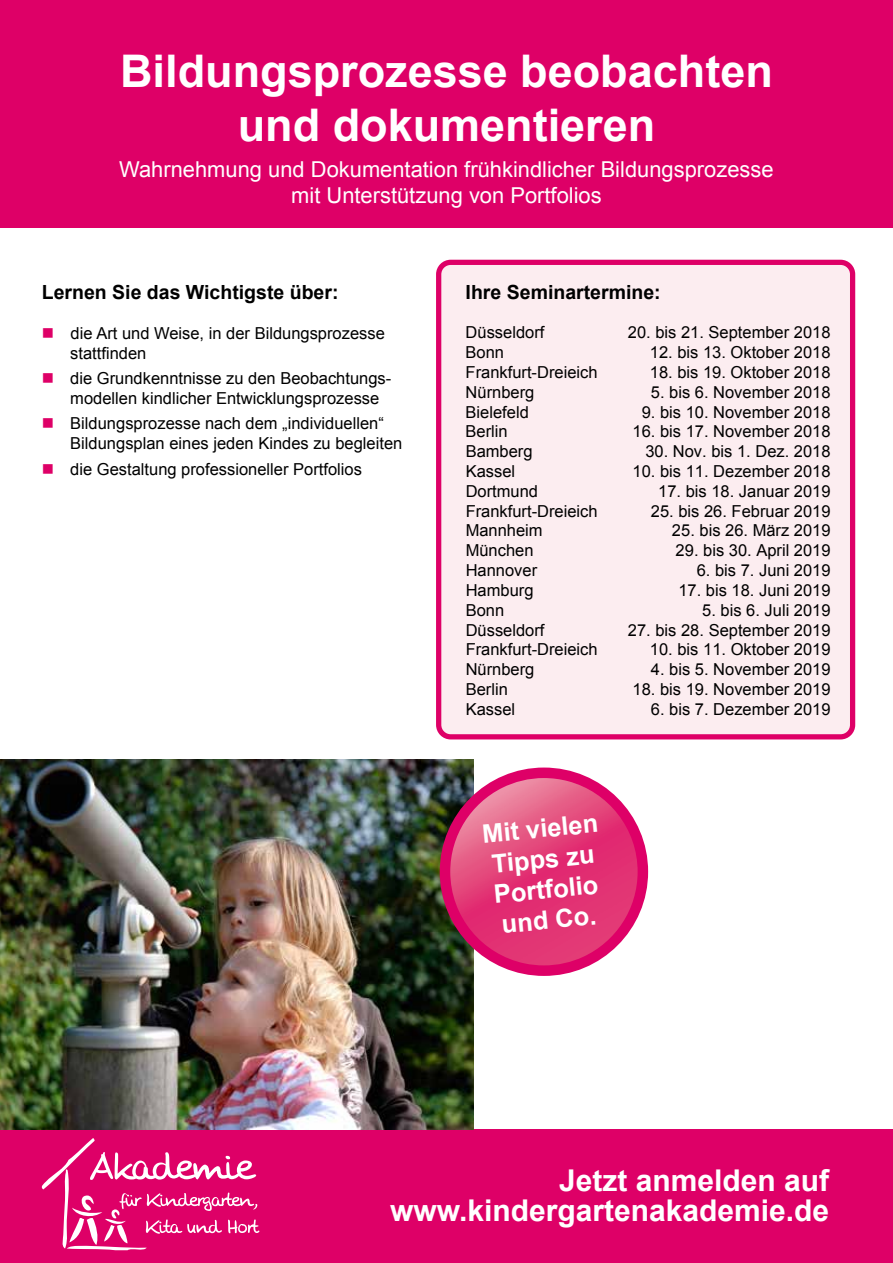
<style>
.page{position:relative;width:893px;height:1263px;background:#fff}
.page>*{position:absolute;margin:0;border:0;box-sizing:border-box;transform-origin:0 0}
.t1{font:700 45px/54.8px "Arial";color:#fff;text-align:center}
.t2{font:700 30px/30px "Arial";color:#fff;text-align:right}
.t3{font:700 25.5px/30.6px "Arial";color:#fff}
.t4{font:21.9px/26.2px "Arial";color:#fff;text-align:center}
.t5{font:700 19.5px "Arial";color:#000}
.t6{font:16.5px/19.8px "Arial";color:#000}
.s1{color:#de0067}
</style>
<div class="page">
<div style="left:0;top:1130px;width:893px;height:133px;background:#de0067"></div>
<div style="left:0;top:0;width:893px;height:227px;background:#de0067"></div>
<img style="left:0;top:759px;width:473px;height:371px">
<div style="left:439px;top:262px;width:414px;height:475px;background:#fcedf0;border-radius:12px"></div>
<div style="left:436px;top:260px;width:419px;height:479px;border:5px solid #de0067;border-radius:12px"></div>
<div style="left:440px;top:767px;width:208px;height:209px;background:#de0067;border-radius:50%"></div>
<img style="left:450px;top:778px;width:188px;height:187px">
<svg style="left:42px;top:1138px;width:217px;height:112px"></svg>
<h1 class="t1" style="left:120px;top:44px;width:654px">Bildungsprozesse beobachten und dokumentieren</h1>
<h3 class="t4" style="left:119px;top:156px;width:656px">Wahrnehmung und Dokumentation frühkindlicher Bildungsprozesse mit Unterstützung von Portfolios</h3>
<p class="t5" style="left:42px;top:278px;width:298px">Lernen Sie das Wichtigste über:</p>
<p class="t6" style="left:70px;top:323px;width:316px;text-indent:-28px"><span class="s1">■</span> die Art und Weise, in der Bildungsprozesse stattfinden</p>
<p class="t6" style="left:70px;top:368px;width:323px;text-indent:-28px"><span class="s1">■</span> die Grundkenntnisse zu den Beobachtungs&shy;modellen kindlicher Entwicklungsprozesse</p>
<p class="t6" style="left:70px;top:413px;width:334px;text-indent:-28px"><span class="s1">■</span> Bildungsprozesse nach dem „individuellen“<br>Bildungsplan eines jeden Kindes zu begleiten</p>
<p class="t6" style="left:42px;top:459px;width:322px"><span class="s1">■</span> die Gestaltung professioneller Portfolios</p>
<p class="t5" style="left:466px;top:279px;width:197px">Ihre Seminartermine:</p>
<p class="t6" style="left:466px;top:323px;width:80px">Düsseldorf</p>
<p class="t6" style="left:628px;top:323px;width:204px">20. bis 21. September 2018</p>
<p class="t6" style="left:466px;top:342px;width:40px">Bonn</p>
<p class="t6" style="left:650px;top:342px;width:182px">12. bis 13. Oktober 2018</p>
<p class="t6" style="left:466px;top:362px;width:134px">Frankfurt-Dreieich</p>
<p class="t6" style="left:650px;top:362px;width:182px">18. bis 19. Oktober 2018</p>
<p class="t6" style="left:466px;top:382px;width:70px">Nürnberg</p>
<p class="t6" style="left:651px;top:382px;width:181px">5. bis 6. November 2018</p>
<p class="t6" style="left:466px;top:402px;width:65px">Bielefeld</p>
<p class="t6" style="left:642px;top:402px;width:190px">9. bis 10. November 2018</p>
<p class="t6" style="left:466px;top:422px;width:44px">Berlin</p>
<p class="t6" style="left:632px;top:422px;width:200px">16. bis 17. November 2018</p>
<p class="t6" style="left:466px;top:441px;width:68px">Bamberg</p>
<p class="t6" style="left:645px;top:441px;width:187px">30. Nov. bis 1. Dez. 2018</p>
<p class="t6" style="left:466px;top:461px;width:51px">Kassel</p>
<p class="t6" style="left:632px;top:461px;width:200px">10. bis 11. Dezember 2018</p>
<p class="t6" style="left:466px;top:481px;width:74px">Dortmund</p>
<p class="t6" style="left:658px;top:481px;width:174px">17. bis 18. Januar 2019</p>
<p class="t6" style="left:466px;top:501px;width:134px">Frankfurt-Dreieich</p>
<p class="t6" style="left:651px;top:501px;width:181px">25. bis 26. Februar 2019</p>
<p class="t6" style="left:466px;top:521px;width:79px">Mannheim</p>
<p class="t6" style="left:672px;top:521px;width:160px">25. bis 26. März 2019</p>
<p class="t6" style="left:466px;top:540px;width:69px">München</p>
<p class="t6" style="left:676px;top:540px;width:157px">29. bis 30. April 2019</p>
<p class="t6" style="left:466px;top:560px;width:73px">Hannover</p>
<p class="t6" style="left:697px;top:560px;width:135px">6. bis 7. Juni 2019</p>
<p class="t6" style="left:466px;top:580px;width:69px">Hamburg</p>
<p class="t6" style="left:678px;top:580px;width:154px">17. bis 18. Juni 2019</p>
<p class="t6" style="left:466px;top:600px;width:40px">Bonn</p>
<p class="t6" style="left:702px;top:600px;width:130px">5. bis 6. Juli 2019</p>
<p class="t6" style="left:466px;top:620px;width:80px">Düsseldorf</p>
<p class="t6" style="left:628px;top:620px;width:204px">27. bis 28. September 2019</p>
<p class="t6" style="left:466px;top:639px;width:134px">Frankfurt-Dreieich</p>
<p class="t6" style="left:650px;top:639px;width:182px">10. bis 11. Oktober 2019</p>
<p class="t6" style="left:466px;top:659px;width:70px">Nürnberg</p>
<p class="t6" style="left:651px;top:659px;width:181px">4. bis 5. November 2019</p>
<p class="t6" style="left:466px;top:679px;width:44px">Berlin</p>
<p class="t6" style="left:632px;top:679px;width:200px">18. bis 19. November 2019</p>
<p class="t6" style="left:466px;top:699px;width:51px">Kassel</p>
<p class="t6" style="left:651px;top:699px;width:181px">6. bis 7. Dezember 2019</p>
<h3 class="t3" style="left:481px;top:819px;width:118px;rotate:-6deg">Mit vielen<br>Tipps zu<br>Portfolio und Co.</h3>
<h2 class="t2" style="left:390px;top:1165px;width:441px">Jetzt anmelden auf www.kindergartenakademie.de</h2>
</div>
